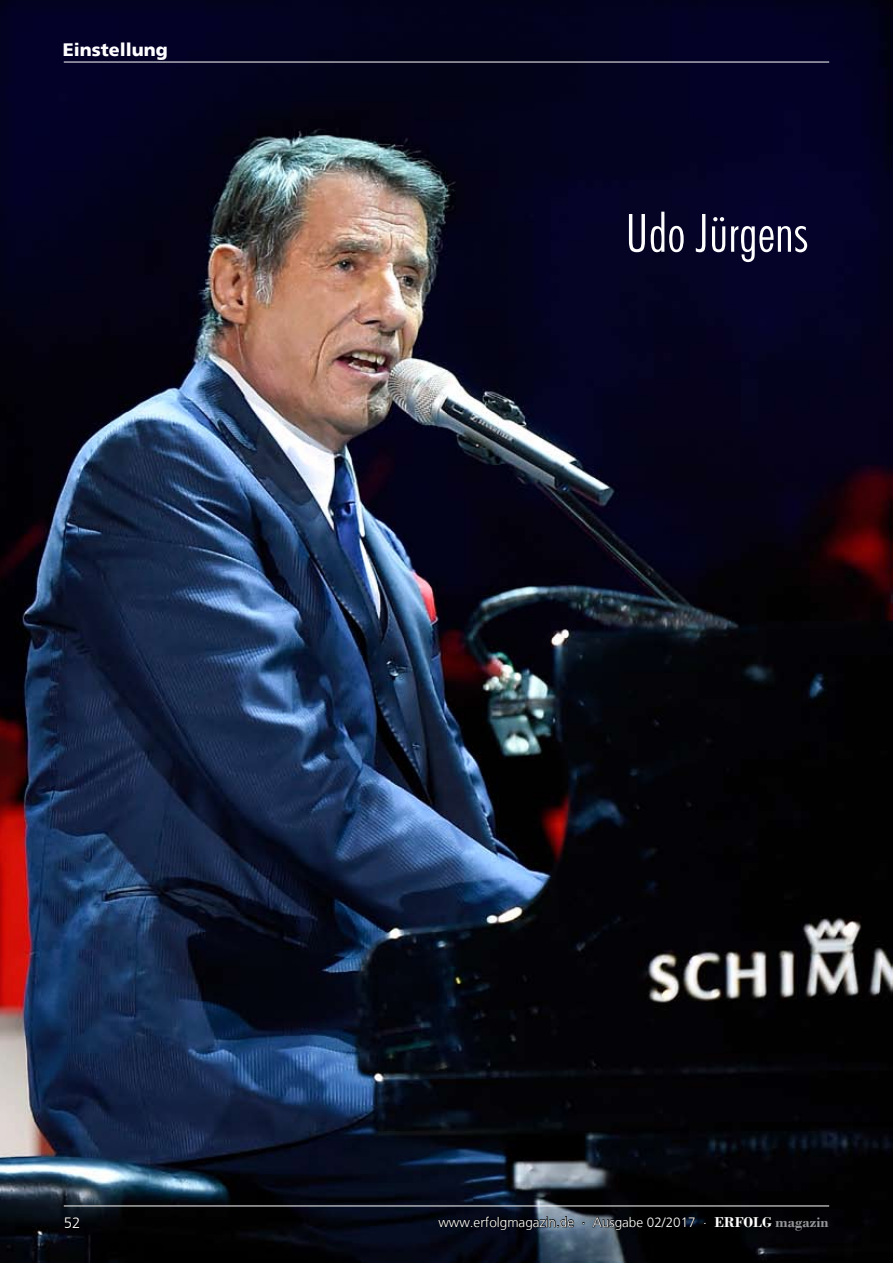
<style>
.page{position:relative;width:893px;height:1263px;background:#fff}
.page>*{position:absolute;margin:0;border:0;box-sizing:border-box;transform-origin:0 0}
.t1{font:300 condensed 52.95px "Futura BT";color:#fff}
.t2{font:900 18px "Frutiger LT";color:#fff}
.t3{font:300 15px "Frutiger LT";color:#fff}
.t4{font:300 13.5px "Frutiger LT";color:#fff}
.s1{font-family:"Bodoni";font-weight:700;font-size:15px}
.s2{font-family:"Bodoni";font-weight:700;font-size:15px;color:#939598}
</style>
<div class="page">
<img style="left:0;top:0;width:893px;height:1263px">
<svg style="left:64px;top:1216px;width:17px;height:14px"></svg>
<hr style="left:64px;top:62px;width:765px;height:1px;background:#fff">
<hr style="left:64px;top:1205px;width:765px;height:1px;background:#fff">
<svg style="left:437px;top:1215px;width:137px;height:16px;background:#171d28"></svg>
<svg style="left:592px;top:1216px;width:103px;height:14px"></svg>
<svg style="left:714px;top:1216px;width:58px;height:12px"></svg>
<h2 class="t2" style="left:63px;top:39px;width:107px">Einstellung</h2>
<h1 class="t1" style="left:625px;top:201px;width:184px">Udo Jürgens</h1>
<p class="t3" style="left:64px;top:1215px;width:18px">52</p>
<p class="t4" style="left:438px;top:1214px;width:392px">www.erfolgmagazin.de . Ausgabe 02/2017 . <span class="s1">Erfolg</span> <span class="s2">magazin</span></p>
</div>
